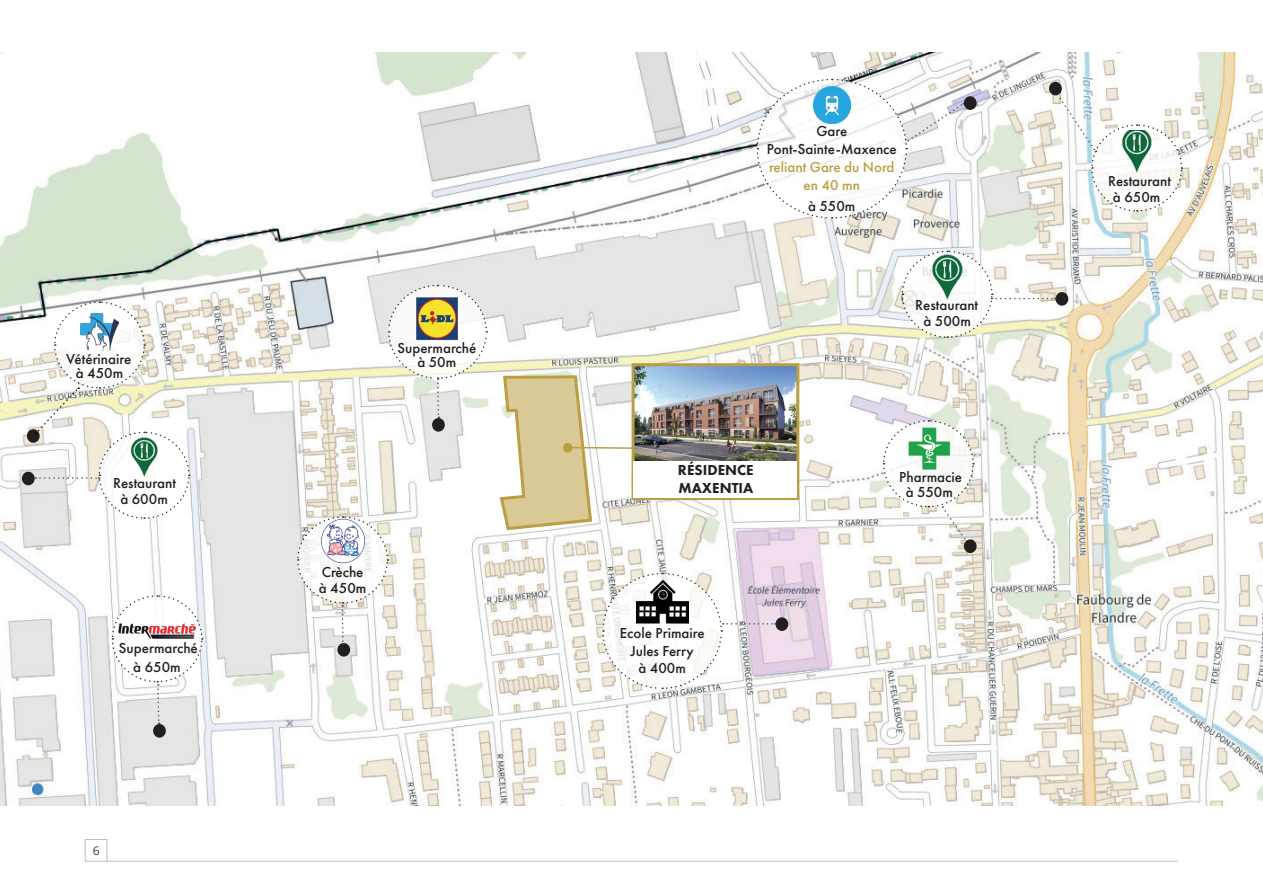
<style>
.page{position:relative;width:1263px;height:893px;background:#fff}
.page>*{position:absolute;margin:0;border:0;box-sizing:border-box;transform-origin:0 0}
.t1{font:500 15px/18px "Futura PT";color:#231f20;text-align:center}
.t2{font:500 15px/18px "Futura PT";color:#bb9e42;text-align:center}
.t3{font:800 15px/18px "Futura PT";color:#231f20}
.t4{font:12px "Open Sans";color:#3e3e3f}
</style>
<div class="page">
<img style="left:0;top:53px;width:1263px;height:753px">
<img style="left:636px;top:367px;width:159px;height:94px">
<div style="left:632px;top:363px;width:167px;height:137px;border:3px solid #bb9e42"></div>
<div style="left:634px;top:461px;width:163px;height:37px;background:#fff"></div>
<div style="left:154px;top:725px;width:11px;height:12px;background:#231f20;border-radius:50%"></div>
<div style="left:153px;top:724px;width:13px;height:14px;border:2px solid #231f20;border-radius:50%"></div>
<div style="left:433px;top:419px;width:11px;height:12px;background:#231f20;border-radius:50%"></div>
<div style="left:432px;top:418px;width:13px;height:14px;border:2px solid #231f20;border-radius:50%"></div>
<svg style="left:882px;top:419px;width:92px;height:127px"></svg>
<div style="left:964px;top:540px;width:12px;height:12px;background:#231f20;border-radius:50%"></div>
<div style="left:964px;top:539px;width:12px;height:14px;border:2px solid #231f20;border-radius:50%"></div>
<img style="left:905px;top:425px;width:46px;height:46px">
<div style="left:964px;top:97px;width:12px;height:12px;background:#231f20;border-radius:50%"></div>
<div style="left:964px;top:96px;width:12px;height:14px;border:2px solid #231f20;border-radius:50%"></div>
<svg style="left:756px;top:78px;width:208px;height:141px"></svg>
<img style="left:813px;top:86px;width:37px;height:37px">
<svg style="left:387px;top:284px;width:101px;height:134px"></svg>
<div style="left:338px;top:644px;width:11px;height:12px;background:#231f20;border-radius:50%"></div>
<div style="left:337px;top:643px;width:13px;height:14px;border:2px solid #231f20;border-radius:50%"></div>
<div style="left:776px;top:618px;width:11px;height:12px;background:#231f20;border-radius:50%"></div>
<div style="left:775px;top:617px;width:13px;height:14px;border:2px solid #231f20;border-radius:50%"></div>
<svg style="left:601px;top:572px;width:175px;height:118px"></svg>
<svg style="left:99px;top:53px;width:173px;height:177px"></svg>
<div style="left:337px;top:273px;width:26px;height:24px;background:#fff"></div>
<svg style="left:276px;top:240px;width:29px;height:30px"></svg>
<div style="left:305px;top:282px;width:16px;height:20px;background:#d6dfe5"></div>
<svg style="left:498px;top:374px;width:136px;height:158px"></svg>
<svg style="left:296px;top:516px;width:93px;height:129px"></svg>
<svg style="left:111px;top:594px;width:92px;height:130px"></svg>
<div style="left:28px;top:430px;width:11px;height:12px;background:#231f20;border-radius:50%"></div>
<div style="left:27px;top:429px;width:13px;height:14px;border:2px solid #231f20;border-radius:50%"></div>
<div style="left:23px;top:472px;width:11px;height:13px;background:#231f20;border-radius:50%"></div>
<div style="left:22px;top:472px;width:13px;height:13px;border:2px solid #231f20;border-radius:50%"></div>
<svg style="left:35px;top:301px;width:155px;height:219px"></svg>
<div style="left:1056px;top:293px;width:11px;height:12px;background:#231f20;border-radius:50%"></div>
<div style="left:1055px;top:292px;width:13px;height:14px;border:2px solid #231f20;border-radius:50%"></div>
<svg style="left:901px;top:250px;width:155px;height:89px"></svg>
<svg style="left:1055px;top:90px;width:128px;height:122px"></svg>
<div style="left:1050px;top:83px;width:11px;height:12px;background:#231f20;border-radius:50%"></div>
<div style="left:1049px;top:82px;width:13px;height:13px;border:2px solid #231f20;border-radius:50%"></div>
<hr style="left:107px;top:861px;width:1071px;height:1px;background:#bcbdc0">
<div style="left:85px;top:839px;width:22px;height:22px;border:1px solid #bcbdc0"></div>
<p class="t1" style="left:66px;top:350px;width:67px">Vétérinaire</p>
<p class="t1" style="left:76px;top:364px;width:49px">à 450m</p>
<p class="t1" style="left:113px;top:474px;width:64px">Restaurant</p>
<p class="t1" style="left:120px;top:490px;width:49px">à 600m</p>
<p class="t1" style="left:119px;top:639px;width:80px">Supermarché</p>
<p class="t1" style="left:133px;top:658px;width:49px">à 650m</p>
<p class="t4" style="left:93px;top:842px;width:8px">6</p>
<p class="t1" style="left:397px;top:339px;width:80px">Supermarché</p>
<p class="t1" style="left:417px;top:353px;width:41px">à 50m</p>
<p class="t1" style="left:322px;top:563px;width:43px">Crèche</p>
<p class="t1" style="left:319px;top:579px;width:49px">à 450m</p>
<p class="t1" style="left:767px;top:122px;width:132px">Gare<br>Pont-Sainte-Maxence</p>
<p class="t2" style="left:769px;top:158px;width:127px">reliant Gare du Nord en 40 mn</p>
<p class="t1" style="left:808px;top:197px;width:49px">à 550m</p>
<p class="t1" style="left:915px;top:296px;width:65px">Restaurant</p>
<p class="t1" style="left:923px;top:312px;width:49px">à 500m</p>
<p class="t3" style="left:678px;top:461px;width:77px">RÉSIDENCE<br>MAXENTIA</p>
<p class="t1" style="left:620px;top:624px;width:86px">Ecole Primaire<br>Jules Ferry</p>
<p class="t1" style="left:638px;top:659px;width:49px">à 400m</p>
<p class="t1" style="left:899px;top:468px;width:64px">Pharmacie</p>
<p class="t1" style="left:906px;top:483px;width:49px">à 550m</p>
<p class="t1" style="left:1108px;top:172px;width:64px">Restaurant</p>
<p class="t1" style="left:1113px;top:188px;width:49px">à 650m</p>
</div>
